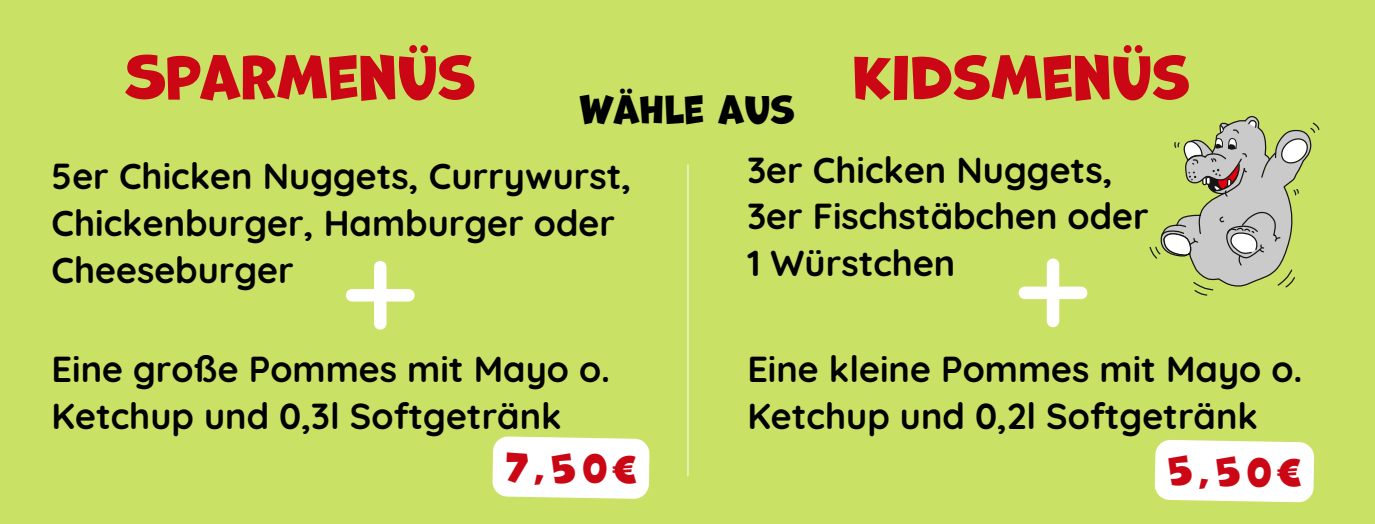
<style>
.page{position:relative;width:1375px;height:524px;background:#fff}
.page>*{position:absolute;margin:0;border:0;box-sizing:border-box;transform-origin:0 0}
.t1{font:56.56px "Marvin";color:#cb0615}
.t2{font:37.6px "Marvin";color:#cb0615}
.t3{font:700 36px/46.8px "Quicksand";color:#000}
</style>
<div class="page">
<div style="left:0;top:0;width:1374px;height:524px;background:#c9e265"></div>
<hr style="left:687px;top:165px;width:1px;height:311px;background:#fff">
<svg style="left:346px;top:261px;width:68px;height:69px"></svg>
<svg style="left:1018px;top:258px;width:69px;height:69px"></svg>
<svg style="left:492px;top:436px;width:157px;height:63px;background:#fbfcf4"></svg>
<svg style="left:1154px;top:440px;width:160px;height:62px;background:#fbfdf5"></svg>
<svg style="left:1149px;top:116px;width:171px;height:180px"></svg>
<h1 class="t1" style="left:126px;top:39px;width:352px">SPARMENÜS</h1>
<h1 class="t1" style="left:580px;top:39px;width:611px"><sub>WÄHLE</sub> <sub>AUS</sub> KIDSMENÜS</h1>
<p class="t3" style="left:747px;top:146px;width:403px">3er Chicken Nuggets,<br>3er Fischstäbchen oder<br>1 Würstchen</p>
<p class="t3" style="left:52px;top:152px;width:581px">5er Chicken Nuggets, Currywurst,<br>Chickenburger, Hamburger oder<br>Cheeseburger</p>
<p class="t3" style="left:52px;top:345px;width:560px">Eine große Pommes mit Mayo o.<br>Ketchup und 0,3l Softgetränk</p>
<p class="t3" style="left:747px;top:345px;width:556px">Eine kleine Pommes mit Mayo o.<br>Ketchup und 0,2l Softgetränk</p>
<p class="t2" style="left:505px;top:441px;width:133px;rotate:1deg">7,50€</p>
<p class="t2" style="left:1167px;top:445px;width:136px;rotate:1deg">5,50€</p>
</div>
